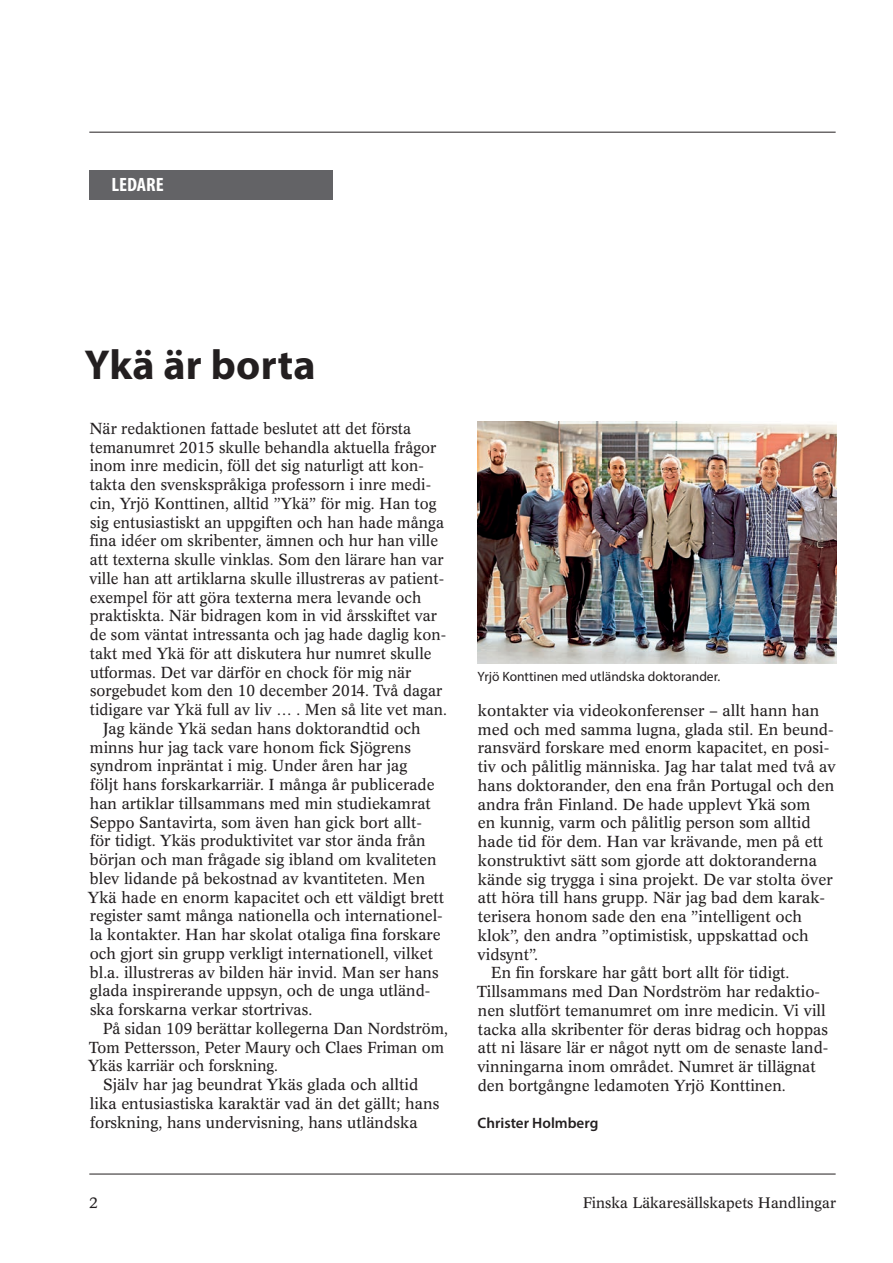
<style>
.page{position:relative;width:893px;height:1263px;background:#fff}
.page>*{position:absolute;margin:0;border:0;box-sizing:border-box;transform-origin:0 0}
.t1{font:700 42px "Myriad Pro";letter-spacing:.005em;color:#231f20}
.t2{font:700 condensed 19.35px "Myriad Pro";color:#fff;scale:1.05 1}
.t3{font:15.75px "Concorde BE";color:#231f20}
.t4{font:15px "Concorde BE";color:#231f20}
.t5{font:600 15px "Myriad Pro";color:#231f20}
.t6{font:13.5px "Myriad Pro";color:#231f20}
</style>
<div class="page">
<hr style="left:89px;top:1174px;width:747px;height:1px;background:#231f20">
<hr style="left:89px;top:132px;width:747px;height:1px;background:#231f20">
<div style="left:89px;top:170px;width:243px;height:29px;background:#636366"></div>
<img style="left:477px;top:422px;width:359px;height:241px">
<p class="t2" style="left:112px;top:173px;width:51px">LEDARE</p>
<h1 class="t1" style="left:84px;top:337px;width:233px">Ykä är borta</h1>
<p class="t3" style="left:89px;top:419px;width:323px">När redaktionen fattade beslutet att det första</p>
<p class="t3" style="left:90px;top:438px;width:348px">temanumret 2015 skulle behandla aktuella frågor</p>
<p class="t3" style="left:90px;top:457px;width:336px">inom inre medicin, föll det sig naturligt att kon-</p>
<p class="t3" style="left:90px;top:476px;width:343px">takta den svenskspråkiga professorn i inre medi-</p>
<p class="t3" style="left:90px;top:494px;width:348px">cin, Yrjö Konttinen, alltid ”Ykä” för mig. Han tog</p>
<p class="t3" style="left:90px;top:513px;width:356px">sig entusiastiskt an uppgiften och han hade många</p>
<p class="t3" style="left:90px;top:532px;width:350px">fina idéer om skribenter, ämnen och hur han ville</p>
<p class="t3" style="left:90px;top:551px;width:355px">att texterna skulle vinklas. Som den lärare han var</p>
<p class="t3" style="left:89px;top:569px;width:356px">ville han att artiklarna skulle illustreras av patient-</p>
<p class="t3" style="left:90px;top:588px;width:333px">exempel för att göra texterna mera levande och</p>
<p class="t3" style="left:90px;top:607px;width:348px">praktiskta. När bidragen kom in vid årsskiftet var</p>
<p class="t3" style="left:90px;top:626px;width:358px">de som väntat intressanta och jag hade daglig kon-</p>
<p class="t3" style="left:90px;top:644px;width:343px">takt med Ykä för att diskutera hur numret skulle</p>
<p class="t3" style="left:90px;top:663px;width:323px">utformas. Det var därför en chock för mig när</p>
<p class="t3" style="left:90px;top:682px;width:354px">sorgebudet kom den 10 december 2014. Två dagar</p>
<p class="t3" style="left:90px;top:701px;width:359px">tidigare var Ykä full av liv … . Men så lite vet man.</p>
<p class="t3" style="left:103px;top:719px;width:319px">Jag kände Ykä sedan hans doktorandtid och</p>
<p class="t3" style="left:90px;top:738px;width:323px">minns hur jag tack vare honom fick Sjögrens</p>
<p class="t3" style="left:90px;top:757px;width:319px">syndrom inpräntat i mig. Under åren har jag</p>
<p class="t3" style="left:90px;top:776px;width:346px">följt hans forskarkarriär. I många år publicerade</p>
<p class="t3" style="left:90px;top:794px;width:342px">han artiklar tillsammans med min studiekamrat</p>
<p class="t3" style="left:90px;top:813px;width:334px">Seppo Santavirta, som även han gick bort allt-</p>
<p class="t3" style="left:90px;top:832px;width:337px">för tidigt. Ykäs produktivitet var stor ända från</p>
<p class="t3" style="left:90px;top:851px;width:348px">början och man frågade sig ibland om kvaliteten</p>
<p class="t3" style="left:90px;top:869px;width:337px">blev lidande på bekostnad av kvantiteten. Men</p>
<p class="t3" style="left:88px;top:888px;width:358px">Ykä hade en enorm kapacitet och ett väldigt brett</p>
<p class="t3" style="left:90px;top:907px;width:354px">register samt många nationella och internationel-</p>
<p class="t3" style="left:90px;top:926px;width:352px">la kontakter. Han har skolat otaliga fina forskare</p>
<p class="t3" style="left:90px;top:944px;width:345px">och gjort sin grupp verkligt internationell, vilket</p>
<p class="t3" style="left:90px;top:963px;width:350px">bl.a. illustreras av bilden här invid. Man ser hans</p>
<p class="t3" style="left:90px;top:982px;width:342px">glada inspirerande uppsyn, och de unga utländ-</p>
<p class="t3" style="left:90px;top:1001px;width:224px">ska forskarna verkar stortrivas.</p>
<p class="t3" style="left:103px;top:1019px;width:347px">På sidan 109 berättar kollegerna Dan Nordström,</p>
<p class="t3" style="left:89px;top:1038px;width:356px">Tom Pettersson, Peter Maury och Claes Friman om</p>
<p class="t3" style="left:88px;top:1057px;width:192px">Ykäs karriär och forskning.</p>
<p class="t3" style="left:103px;top:1076px;width:317px">Själv har jag beundrat Ykäs glada och alltid</p>
<p class="t3" style="left:90px;top:1094px;width:351px">lika entusiastiska karaktär vad än det gällt; hans</p>
<p class="t3" style="left:90px;top:1113px;width:329px">forskning, hans undervisning, hans utländska</p>
<p class="t6" style="left:477px;top:668px;width:244px">Yrjö Konttinen med utländska doktorander.</p>
<p class="t3" style="left:478px;top:701px;width:343px">kontakter via videokonferenser – allt hann han</p>
<p class="t3" style="left:478px;top:720px;width:357px">med och med samma lugna, glada stil. En beund-</p>
<p class="t3" style="left:478px;top:739px;width:353px">ransvärd forskare med enorm kapacitet, en posi-</p>
<p class="t3" style="left:478px;top:758px;width:359px">tiv och pålitlig människa. Jag har talat med två av</p>
<p class="t3" style="left:478px;top:776px;width:358px">hans doktorander, den ena från Portugal och den</p>
<p class="t3" style="left:478px;top:795px;width:334px">andra från Finland. De hade upplevt Ykä som</p>
<p class="t3" style="left:478px;top:814px;width:334px">en kunnig, varm och pålitlig person som alltid</p>
<p class="t3" style="left:478px;top:833px;width:347px">hade tid för dem. Han var krävande, men på ett</p>
<p class="t3" style="left:478px;top:851px;width:341px">konstruktivt sätt som gjorde att doktoranderna</p>
<p class="t3" style="left:478px;top:870px;width:356px">kände sig trygga i sina projekt. De var stolta över</p>
<p class="t3" style="left:478px;top:889px;width:349px">att höra till hans grupp. När jag bad dem karak-</p>
<p class="t3" style="left:478px;top:908px;width:326px">terisera honom sade den ena ”intelligent och</p>
<p class="t3" style="left:478px;top:926px;width:332px">klok”, den andra ”optimistisk, uppskattad och</p>
<p class="t3" style="left:477px;top:945px;width:62px">vidsynt”.</p>
<p class="t3" style="left:491px;top:964px;width:300px">En fin forskare har gått bort allt för tidigt.</p>
<p class="t3" style="left:477px;top:983px;width:344px">Tillsammans med Dan Nordström har redaktio-</p>
<p class="t3" style="left:478px;top:1001px;width:349px">nen slutfört temanumret om inre medicin. Vi vill</p>
<p class="t3" style="left:478px;top:1020px;width:352px">tacka alla skribenter för deras bidrag och hoppas</p>
<p class="t3" style="left:478px;top:1039px;width:352px">att ni läsare lär er något nytt om de senaste land-</p>
<p class="t3" style="left:477px;top:1057px;width:340px">vinningarna inom området. Numret är tillägnat</p>
<p class="t3" style="left:478px;top:1076px;width:310px">den bortgångne ledamoten Yrjö Konttinen.</p>
<p class="t5" style="left:478px;top:1113px;width:122px">Christer Holmberg</p>
<p class="t4" style="left:89px;top:1194px;width:10px">2</p>
<p class="t4" style="left:583px;top:1194px;width:255px">Finska Läkaresällskapets Handlingar</p>
</div>
